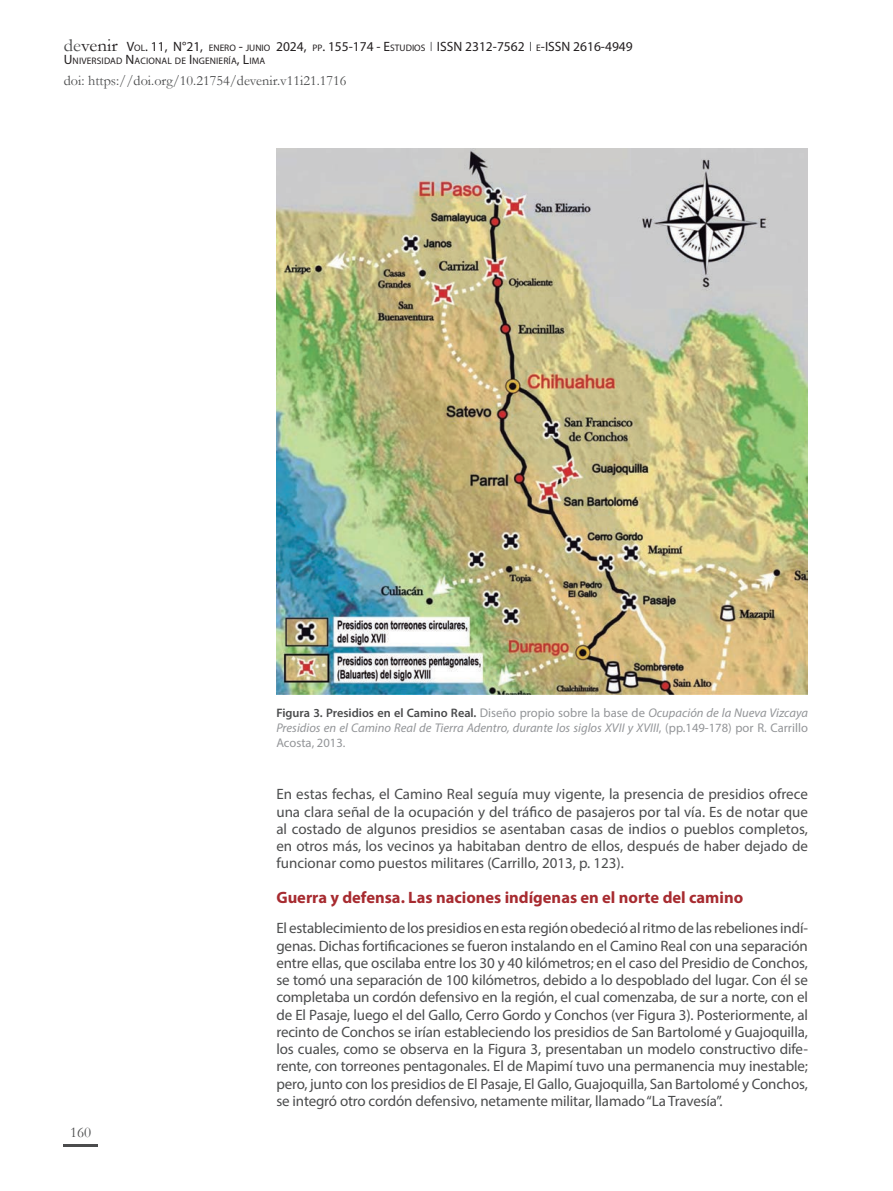
<style>
.page{position:relative;width:893px;height:1191px;background:#fff}
.page>*{position:absolute;margin:0;border:0;box-sizing:border-box;transform-origin:0 0}
.Subtítulo_1{font:700 16.5px "Myriad Pro";color:#a72b30}
.Texto{font:15px/17.2px "Myriad Pro";letter-spacing:-.01em;color:#4b4c4d;text-align:justify}
.t1{font:15px "Garamond";color:#4b4c4d}
.t2{font:14.25px "Garamond";color:#4b4c4d}
.t3{font:13.5px "Myriad Pro";color:#231f20}
.Nombre_Figura{font:italic 12.6px/15px "Myriad Pro";color:#939598}
.Nombre_Figura-2{font:600 12.3px "Myriad Pro";color:#4b4c4d}
.t4{font:9.45px "Myriad Pro";letter-spacing:.015em;color:#231f20}
.s1{font-family:"Garamond";font-size:18px;color:#4b4c4d}
.s2{font-family:"Garamond";font-size:18px}
.s3{font-size:9.45px}
.s4{font-size:13.5px}
.s5{font-weight:400;font-size:12.6px;color:#939598}
.s6{font-weight:400;font-style:italic;font-size:12.6px;color:#939598}
.s7{font-style:normal}
</style>
<div class="page">
<hr style="left:64px;top:1144px;width:34px;height:2px;background:#4b4c4d">
<img style="left:276px;top:149px;width:532px;height:545px">
<p class="t3" style="left:64px;top:38px;width:380px"><span class="s1">de</span><span class="s2">venir</span> V<span class="s3">OL</span>. 11, N°21, <span class="s3">ENERO</span> - <span class="s3">JUNIO</span> 2024, <span class="s3">PP</span>. 155-174 - E<span class="s3">STUDIOS</span> ISSN</p>
<p class="t3" style="left:465px;top:38px;width:87px">2312-7562 <span class="s3">E</span>-ISSN</p>
<p class="t3" style="left:573px;top:38px;width:61px">2616-4949</p>
<p class="t2" style="left:64px;top:71px;width:284px">doi: https://doi.org/10.21754/devenir.v11i21.1716</p>
<p class="t4" style="left:64px;top:55px;width:203px"><span class="s4">U</span>NIVERSIDAD <span class="s4">N</span>ACIONAL DE <span class="s4">I</span> NGENIERÍA<span class="s4">, L</span>IMA</p>
<p class="Nombre_Figura-2" style="left:276px;top:705px;width:533px">Figura 3. Presidios en el Camino Real. <span class="s5">Diseño propio sobre la base de</span> <span class="s6">Ocupación de la Nueva Vizcaya</span></p>
<p class="Nombre_Figura" style="left:276px;top:720px;width:533px">Presidios en el Camino Real de Tierra Adentro, durante los siglos XVII y XVIII<span class="s7">, (pp.149-178) por R. Carrillo<br>Acosta, 2013.</span></p>
<p class="t1" style="left:70px;top:1122px;width:23px">160</p>
<p class="Texto" style="left:276px;top:785px;width:533px">En estas fechas, el Camino Real seguía muy vigente, la presencia de presidios ofrece una clara señal de la ocupación y del tráfico de pasajeros por tal vía. Es de notar que al costado de algunos presidios se asentaban casas de indios o pueblos completos, en otros más, los vecinos ya habitaban dentro de ellos, después de haber dejado de funcionar como puestos militares (Carrillo, 2013, p. 123).</p>
<p class="Subtítulo_1" style="left:276px;top:887px;width:468px">Guerra y defensa. Las naciones indígenas en el norte del camino</p>
<p class="Texto" style="left:276px;top:919px;width:533px">El establecimiento de los presidios en esta región obedeció al ritmo de las rebeliones indí&shy;genas. Dichas fortificaciones se fueron instalando en el Camino Real con una separación entre ellas, que oscilaba entre los 30 y 40 kilómetros; en el caso del Presidio de Conchos, se tomó una separación de 100 kilómetros, debido a lo despoblado del lugar. Con él se completaba un cordón defensivo en la región, el cual comenzaba, de sur a norte, con el de El Pasaje, luego el del Gallo, Cerro Gordo y Conchos (ver Figura 3). Posteriormente, al recinto de Conchos se irían estableciendo los presidios de San Bartolomé y Guajoquilla, los cuales, como se observa en la Figura 3, presentaban un modelo constructivo dife&shy;rente, con torreones pentagonales. El de Mapimí tuvo una permanencia muy inestable; pero, junto con los presidios de El Pasaje, El Gallo, Guajoquilla, San Bartolomé y Conchos, se integró otro cordón defensivo, netamente militar, llamado “La Travesía”.</p>
</div>
